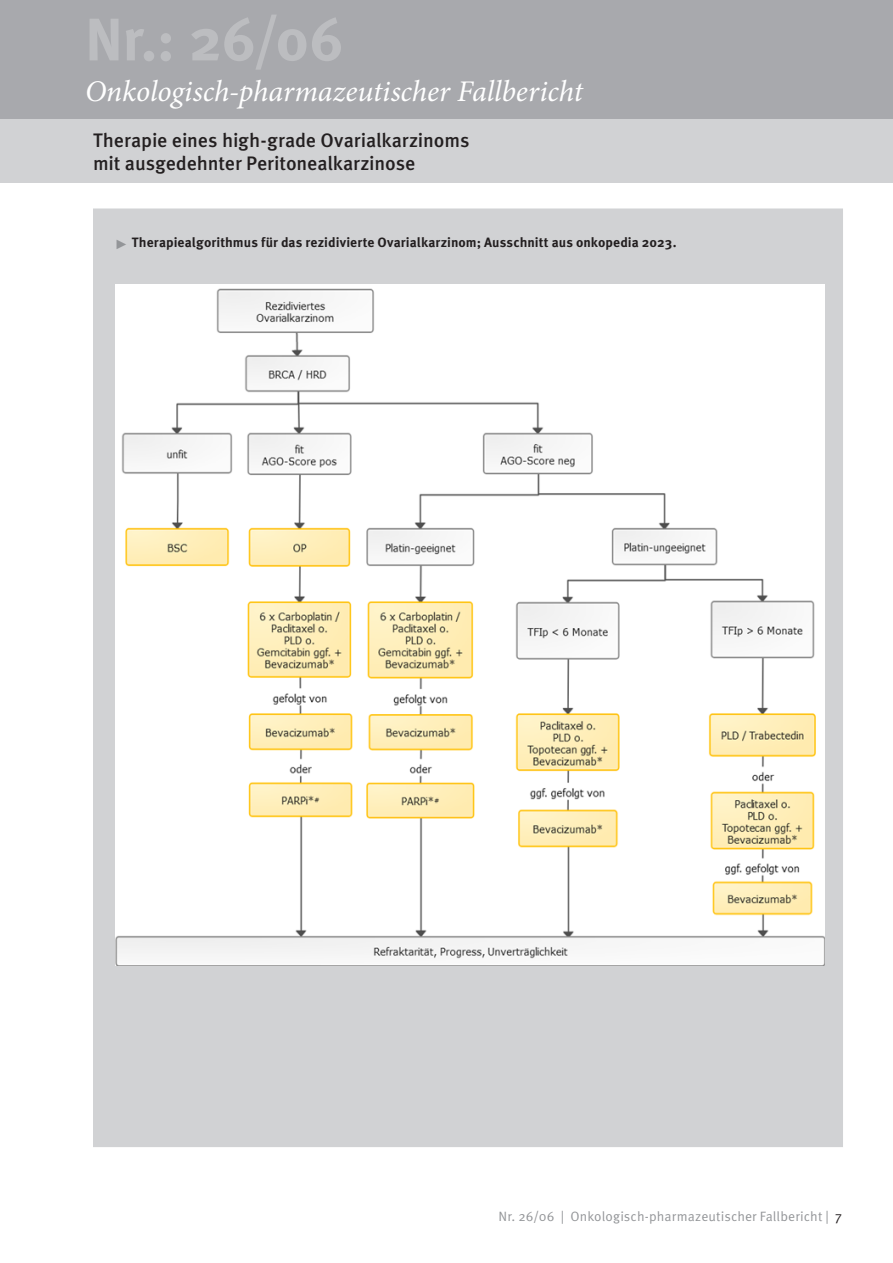
<style>
.page{position:relative;width:893px;height:1263px;background:#fff}
.page>*{position:absolute;margin:0;border:0;box-sizing:border-box;transform-origin:0 0}
.t1{font:italic 30px "Minion Pro";letter-spacing:-.005em;color:#fff}
.Titel_Fallbericht{font:500 19.5px/22.5px "Meta Pro";letter-spacing:-.005em;color:#231f20}
.t2{font:700 13.5px "Meta Pro";letter-spacing:.005em;color:#231f20}
.Fußzeile{font:13.5px "Meta Pro Norm";letter-spacing:.005em;color:#939598}
.s1{font-family:"Arial";font-weight:400;color:#939598}
.s2{color:#231f20}
</style>
<div class="page">
<div style="left:0;top:0;width:893px;height:119px;background:#a8a9ad"></div>
<div style="left:0;top:119px;width:893px;height:64px;background:#d1d2d4"></div>
<div style="left:93px;top:208px;width:750px;height:939px;background:#d1d2d4"></div>
<img style="left:115px;top:285px;width:710px;height:680px">
<p class="t1" style="left:85px;top:71px;width:499px">Onkologisch-pharmazeutischer Fallbericht</p>
<p class="Titel_Fallbericht" style="left:93px;top:128px;width:378px">Therapie eines high-grade Ovarialkarzinoms mit ausgedehnter Peritonealkarzinose</p>
<p class="t2" style="left:115px;top:231px;width:563px"><span class="s1">►</span> Therapiealgorithmus für das rezidivierte Ovarialkarzinom; Ausschnitt aus onkopedia 2023.</p>
<p class="Fußzeile" style="left:498px;top:1206px;width:345px">Nr. 26/06 | Onkologisch-pharmazeutischer Fallbericht | <span class="s2">7</span></p>
</div>
